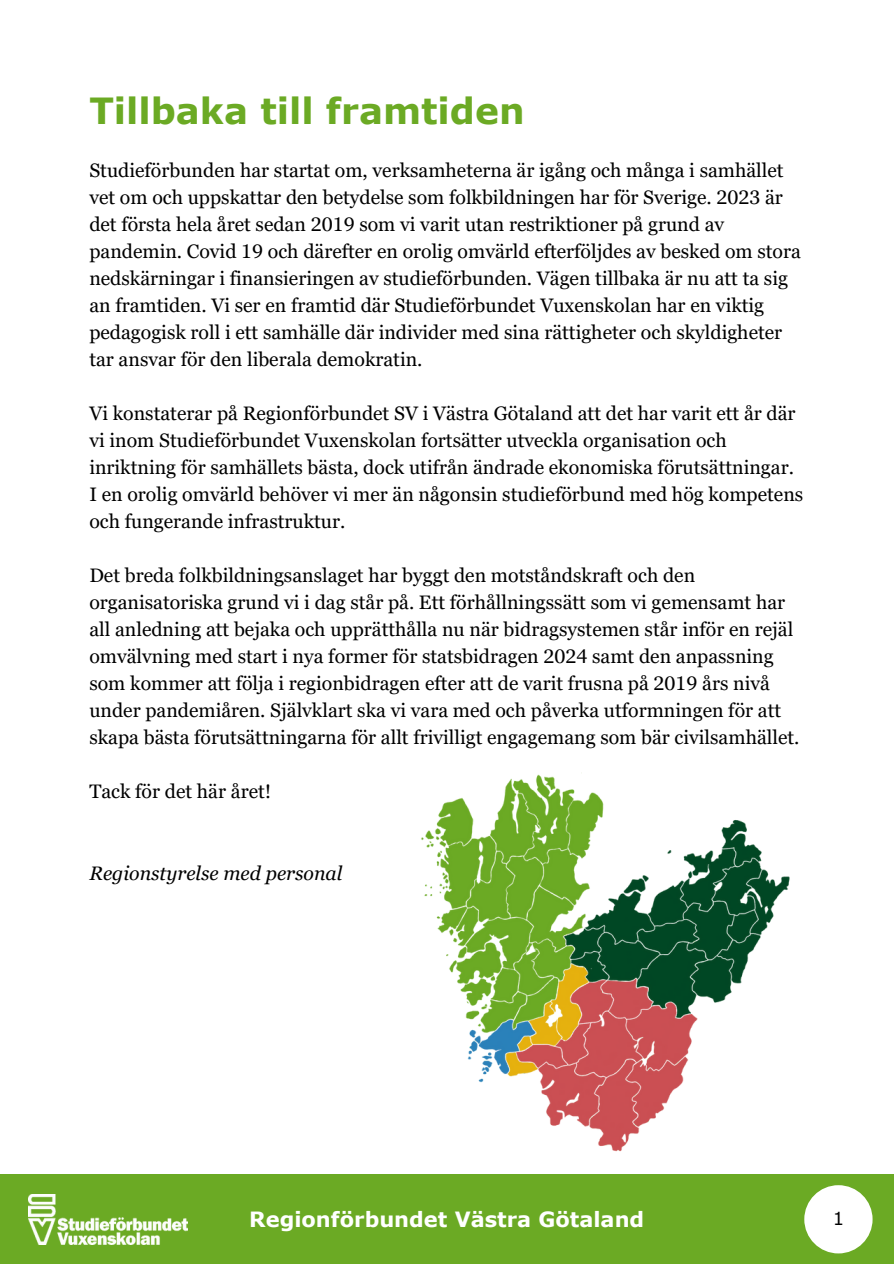
<style>
.page{position:relative;width:894px;height:1264px;background:#fff}
.page>*{position:absolute;margin:0;border:0;box-sizing:border-box;transform-origin:0 0}
.t1{font:700 36px "Verdana";color:#6baa24}
.t2{font:700 21px "Verdana";color:#fff}
.t3{font:19.5px/27px "Georgia Pro";color:#000}
.t4{font:italic 19.5px "Georgia Pro";color:#000}
.t5{font:18px "Verdana";color:#000}
</style>
<div class="page">
<div style="left:0;top:1174px;width:893px;height:89px;background:#6baa24"></div>
<img style="left:29px;top:1194px;width:158px;height:50px">
<img style="left:421px;top:772px;width:369px;height:380px">
<div style="left:804px;top:1185px;width:68px;height:68px;background:#fff;border-radius:50%"></div>
<h2 class="t1" style="left:89px;top:88px;width:436px">Tillbaka till framtiden</h2>
<p class="t3" style="left:89px;top:157px;width:712px">Studieförbunden har startat om, verksamheterna är igång och många i samhället vet om och uppskattar den betydelse som folkbildningen har för Sverige. 2023 är det första hela året sedan 2019 som vi varit utan restriktioner på grund av pandemin. Covid 19 och därefter en orolig omvärld efterföljdes av besked om stora nedskärningar i finansieringen av studieförbunden. Vägen tillbaka är nu att ta sig an framtiden. Vi ser en framtid där Studieförbundet Vuxenskolan har en viktig pedagogisk roll i ett samhälle där individer med sina rättigheter och skyldigheter tar ansvar för den liberala demokratin.</p>
<p class="t3" style="left:89px;top:400px;width:715px">Vi konstaterar på Regionförbundet SV i Västra Götaland att det har varit ett år där vi inom Studieförbundet Vuxenskolan fortsätter utveckla organisation och inriktning för samhällets bästa, dock utifrån ändrade ekonomiska förutsättningar.<br>I en orolig omvärld behöver vi mer än någonsin studieförbund med hög kompetens och fungerande infrastruktur.</p>
<p class="t3" style="left:89px;top:562px;width:711px">Det breda folkbildningsanslaget har byggt den motståndskraft och den organisatoriska grund vi i dag står på. Ett förhållningssätt som vi gemensamt har all anledning att bejaka och upprätthålla nu när bidragsystemen står inför en rejäl omvälvning med start i nya former för statsbidragen 2024 samt den anpassning som kommer att följa i regionbidragen efter att de varit frusna på 2019 års nivå under pandemiåren. Självklart ska vi vara med och påverka utformningen för att skapa bästa förutsättningarna för allt frivilligt engagemang som bär civilsamhället.</p>
<p class="t3" style="left:89px;top:778px;width:183px">Tack för det här året!</p>
<p class="t4" style="left:89px;top:861px;width:254px">Regionstyrelse med personal</p>
<p class="t2" style="left:249px;top:1205px;width:396px">Regionförbundet Västra Götaland</p>
<p class="t5" style="left:832px;top:1206px;width:13px">1</p>
</div>
